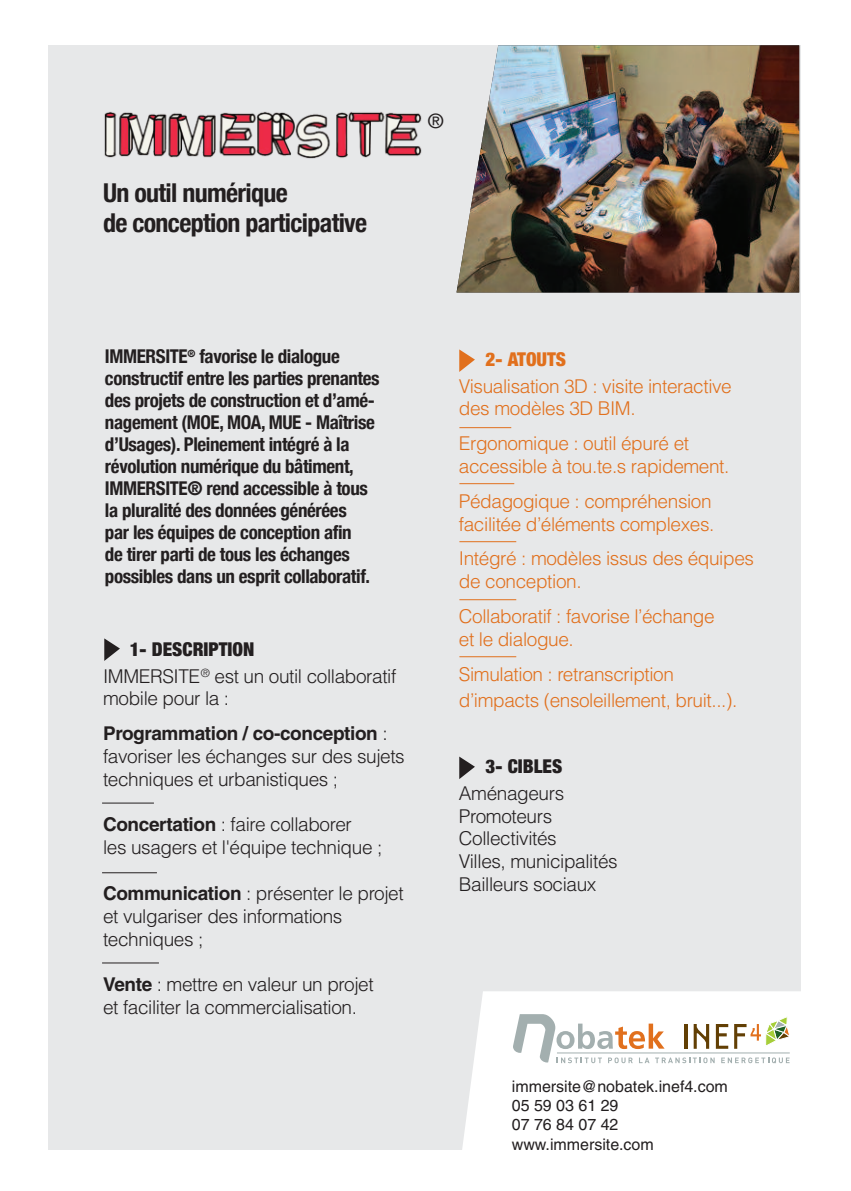
<style>
.page{position:relative;width:851px;height:1191px;background:#fff}
.page>*{position:absolute;margin:0;border:0;box-sizing:border-box;transform-origin:0 0}
.t1{font:700 condensed 26px/30px "Helvetica Neue";letter-spacing:-.025em;color:#231f20}
.t2{font:19.8px "Helvetica";color:#231f20}
.t3{font:300 19px/22.8px "Helvetica";letter-spacing:-.02em;color:#231f20}
.t4{font:700 condensed 19px/22px "Helvetica Neue";letter-spacing:-.02em;color:#231f20}
.t5{font:300 19px/22.8px "Helvetica";letter-spacing:-.02em;color:#e1701d}
.t6{font:900 condensed 19px "Helvetica Neue";color:#231f20}
.t7{font:900 condensed 19px "Helvetica Neue";color:#e1701d}
.t8{font:16px/19.2px "Helvetica";color:#231f20}
.s1{font-weight:700}
</style>
<div class="page">
<div style="left:48px;top:45px;width:752px;height:1104px;background:#e7e8e9"></div>
<img style="left:456px;top:45px;width:343px;height:247px">
<div style="left:460px;top:991px;width:340px;height:159px;background:#fff"></div>
<hr style="left:509px;top:1068px;width:298px;height:1px;background:#fff">
<svg style="left:513px;top:1014px;width:278px;height:49px;background:#e6e2d9"></svg>
<hr style="left:557px;top:1052px;width:232px;height:1px;background:#a3afaf">
<img style="left:104px;top:111px;width:318px;height:48px">
<hr style="left:102px;top:872px;width:55px;height:1px;background:#231f20">
<hr style="left:102px;top:802px;width:52px;height:1px;background:#231f20">
<hr style="left:102px;top:962px;width:57px;height:1px;background:#231f20">
<hr style="left:459px;top:483px;width:55px;height:1px;background:#e1701d">
<hr style="left:459px;top:427px;width:52px;height:1px;background:#e1701d">
<hr style="left:459px;top:541px;width:57px;height:1px;background:#e1701d">
<hr style="left:459px;top:599px;width:57px;height:1px;background:#e1701d">
<hr style="left:459px;top:656px;width:57px;height:1px;background:#e1701d">
<svg style="left:104px;top:638px;width:16px;height:23px"></svg>
<svg style="left:459px;top:349px;width:16px;height:23px"></svg>
<svg style="left:459px;top:756px;width:16px;height:23px"></svg>
<h1 class="t1" style="left:103px;top:178px;width:266px">Un outil numérique<br>de conception participative</h1>
<p class="t2" style="left:428px;top:113px;width:16px">®</p>
<p class="t4" style="left:105px;top:345px;width:276px">IMMERSITE<sup>®</sup> favorise le dialogue constructif entre les parties prenantes des projets de construction et d’amé&shy;nagement (MOE, MOA, MUE - Maîtrise d’Usages). Pleinement intégré à la révolution numérique du bâtiment, IMMERSITE® rend accessible à tous la pluralité des données générées<br>par les équipes de conception afin<br>de tirer parti de tous les échanges possibles dans un esprit collaboratif.</p>
<p class="t7" style="left:485px;top:347px;width:82px">2- ATOUTS</p>
<p class="t5" style="left:459px;top:376px;width:274px">Visualisation 3D : visite interactive des modèles 3D BIM.</p>
<p class="t5" style="left:459px;top:434px;width:272px">Ergonomique : outil épuré et accessible à tou.te.s rapidement.</p>
<p class="t5" style="left:459px;top:491px;width:257px">Pédagogique : compréhension facilitée d’éléments complexes.</p>
<p class="t5" style="left:459px;top:549px;width:296px">Intégré : modèles issus des équipes de conception.</p>
<p class="t5" style="left:459px;top:607px;width:257px">Collaboratif : favorise l’échange et le dialogue.</p>
<p class="t5" style="left:459px;top:662px;width:280px;line-height:26.4px">Simulation : retranscription d’impacts (ensoleillement, bruit...).</p>
<p class="t6" style="left:130px;top:637px;width:126px">1- DESCRIPTION</p>
<p class="t3" style="left:103px;top:666px;width:295px">IMMERSITE<sup>®</sup> est un outil collaboratif mobile pour la :</p>
<p class="t3" style="left:103px;top:724px;width:303px"><span class="s1">Programmation / co-conception</span> : favoriser les échanges sur des sujets techniques et urbanistiques ;</p>
<p class="t3" style="left:103px;top:815px;width:281px"><span class="s1">Concertation</span> : faire collaborer<br>les usagers et l'équipe technique ;</p>
<p class="t3" style="left:103px;top:883px;width:302px"><span class="s1">Communication</span> : présenter le projet et vulgariser des informations techniques ;</p>
<p class="t3" style="left:103px;top:974px;width:272px"><span class="s1">Vente</span> : mettre en valeur un projet et faciliter la commercialisation.</p>
<p class="t6" style="left:485px;top:754px;width:78px">3- CIBLES</p>
<p class="t3" style="left:459px;top:783px;width:160px">Aménageurs<br>Promoteurs<br>Collectivités<br>Villes, municipalités<br>Bailleurs sociaux</p>
<p class="t8" style="left:511px;top:1078px;width:217px">immersite@nobatek.inef4.com<br>05 59 03 61 29<br>07 76 84 07 42 www.immersite.com</p>
</div>
